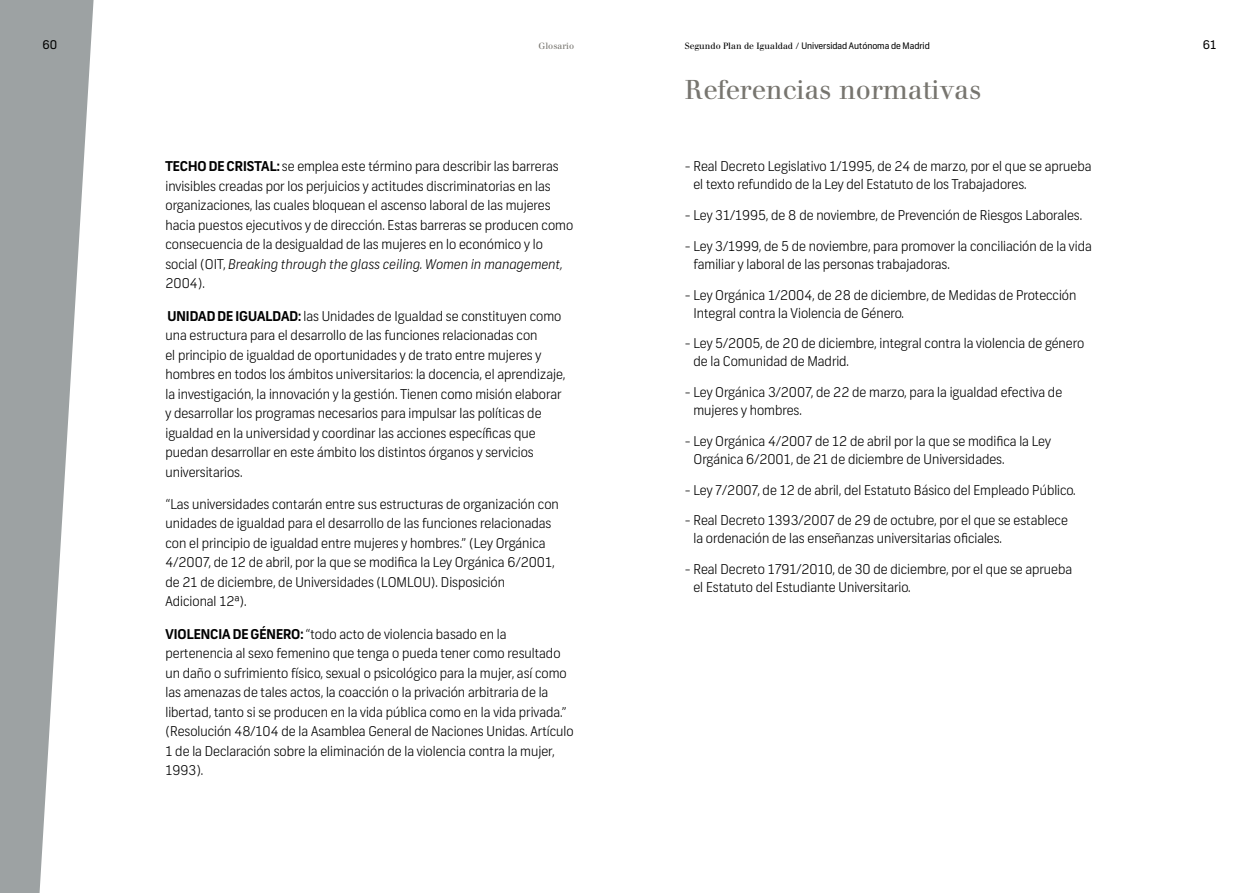
<style>
.page{position:relative;width:1259px;height:893px;background:#fff}
.page>*{position:absolute;margin:0;border:0;box-sizing:border-box;transform-origin:0 0}
.t1{font:27px "Walbaum";color:#77756f}
.t2{font:300 13.5px/19.5px "Frank";color:#000}
.t3{font:12px "Frank";color:#000}
.t4{font:9px "Frank";color:#000}
.t5{font:9px "Walbaum";color:#77756f}
.s1{font-family:"Walbaum"}
.s2{font-weight:700}
.s3{font-style:italic}
</style>
<div class="page">
<svg style="left:0;top:0;width:94px;height:893px;fill:#9da2a3"></svg>
<p class="t3" style="left:43px;top:38px;width:16px">60</p>
<p class="t5" style="left:538px;top:41px;width:37px">Glosario</p>
<p class="t4" style="left:685px;top:41px;width:246px"><span class="s1">Segundo Plan de Igualdad /</span> Universidad Autónoma de Madrid</p>
<p class="t3" style="left:1202px;top:38px;width:15px">61</p>
<p class="t2" style="left:165px;top:157px;width:409px"><span class="s2">TECHO DE CRISTAL:</span> se emplea este término para describir las barreras invisibles creadas por los perjuicios y actitudes discriminatorias en las organizaciones, las cuales bloquean el ascenso laboral de las mujeres hacia puestos ejecutivos y de dirección. Estas barreras se producen como consecuencia de la desigualdad de las mujeres en lo económico y lo social (OIT, <span class="s3">Breaking through the glass ceiling. Women in management, </span>2004).</p>
<p class="t2" style="left:165px;top:306px;width:401px"><span class="s2">UNIDAD DE IGUALDAD:</span> las Unidades de Igualdad se constituyen como una estructura para el desarrollo de las funciones relacionadas con<br>el principio de igualdad de oportunidades y de trato entre mujeres y hombres en todos los ámbitos universitarios: la docencia, el aprendizaje, la investigación, la innovación y la gestión. Tienen como misión elaborar y desarrollar los programas necesarios para impulsar las políticas de igualdad en la universidad y coordinar las acciones específicas que puedan desarrollar en este ámbito los distintos órganos y servicios universitarios.</p>
<p class="t2" style="left:165px;top:494px;width:395px">“Las universidades contarán entre sus estructuras de organización con unidades de igualdad para el desarrollo de las funciones relacionadas con el principio de igualdad entre mujeres y hombres.” (Ley Orgánica 4/2007, de 12 de abril, por la que se modifica la Ley Orgánica 6/2001, de 21 de diciembre, de Universidades (LOMLOU). Disposición Adicional 12ª).</p>
<p class="t2" style="left:165px;top:624px;width:410px"><span class="s2">VIOLENCIA DE GÉNERO:</span> “todo acto de violencia basado en la pertenencia al sexo femenino que tenga o pueda tener como resultado un daño o sufrimiento físico, sexual o psicológico para la mujer, así como las amenazas de tales actos, la coacción o la privación arbitraria de la libertad, tanto si se producen en la vida pública como en la vida privada.” (Resolución 48/104 de la Asamblea General de Naciones Unidas. Artículo 1 de la Declaración sobre la eliminación de la violencia contra la mujer, 1993).</p>
<h1 class="t1" style="left:685px;top:74px;width:298px">Referencias normativas</h1>
<p class="t2" style="left:693px;top:158px;width:399px;line-height:18px;text-indent:-9px">- Real Decreto Legislativo 1/1995, de 24 de marzo, por el que se aprueba el texto refundido de la Ley del Estatuto de los Trabajadores.</p>
<p class="t2" style="left:685px;top:206px;width:399px">- Ley 31/1995, de 8 de noviembre, de Prevención de Riesgos Laborales.</p>
<p class="t2" style="left:693px;top:237px;width:400px;line-height:18px;text-indent:-9px">- Ley 3/1999, de 5 de noviembre, para promover la conciliación de la vida familiar y laboral de las personas trabajadoras.</p>
<p class="t2" style="left:693px;top:286px;width:384px;line-height:18px;text-indent:-9px">- Ley Orgánica 1/2004, de 28 de diciembre, de Medidas de Protección<br>Integral contra la Violencia de Género.</p>
<p class="t2" style="left:693px;top:335px;width:392px;line-height:18px;text-indent:-9px">- Ley 5/2005, de 20 de diciembre, integral contra la violencia de género de la Comunidad de Madrid.</p>
<p class="t2" style="left:693px;top:384px;width:370px;line-height:18px;text-indent:-9px">- Ley Orgánica 3/2007, de 22 de marzo, para la igualdad efectiva de mujeres y hombres.</p>
<p class="t2" style="left:693px;top:432px;width:359px;line-height:18px;text-indent:-9px">- Ley Orgánica 4/2007 de 12 de abril por la que se modifica la Ley<br>Orgánica 6/2001, de 21 de diciembre de Universidades.</p>
<p class="t2" style="left:685px;top:480px;width:392px">- Ley 7/2007, de 12 de abril, del Estatuto Básico del Empleado Público.</p>
<p class="t2" style="left:693px;top:512px;width:376px;line-height:18px;text-indent:-9px">- Real Decreto 1393/2007 de 29 de octubre, por el que se establece la ordenación de las enseñanzas universitarias oficiales.</p>
<p class="t2" style="left:693px;top:561px;width:380px;line-height:18px;text-indent:-9px">- Real Decreto 1791/2010, de 30 de diciembre, por el que se aprueba el Estatuto del Estudiante Universitario.</p>
</div>
